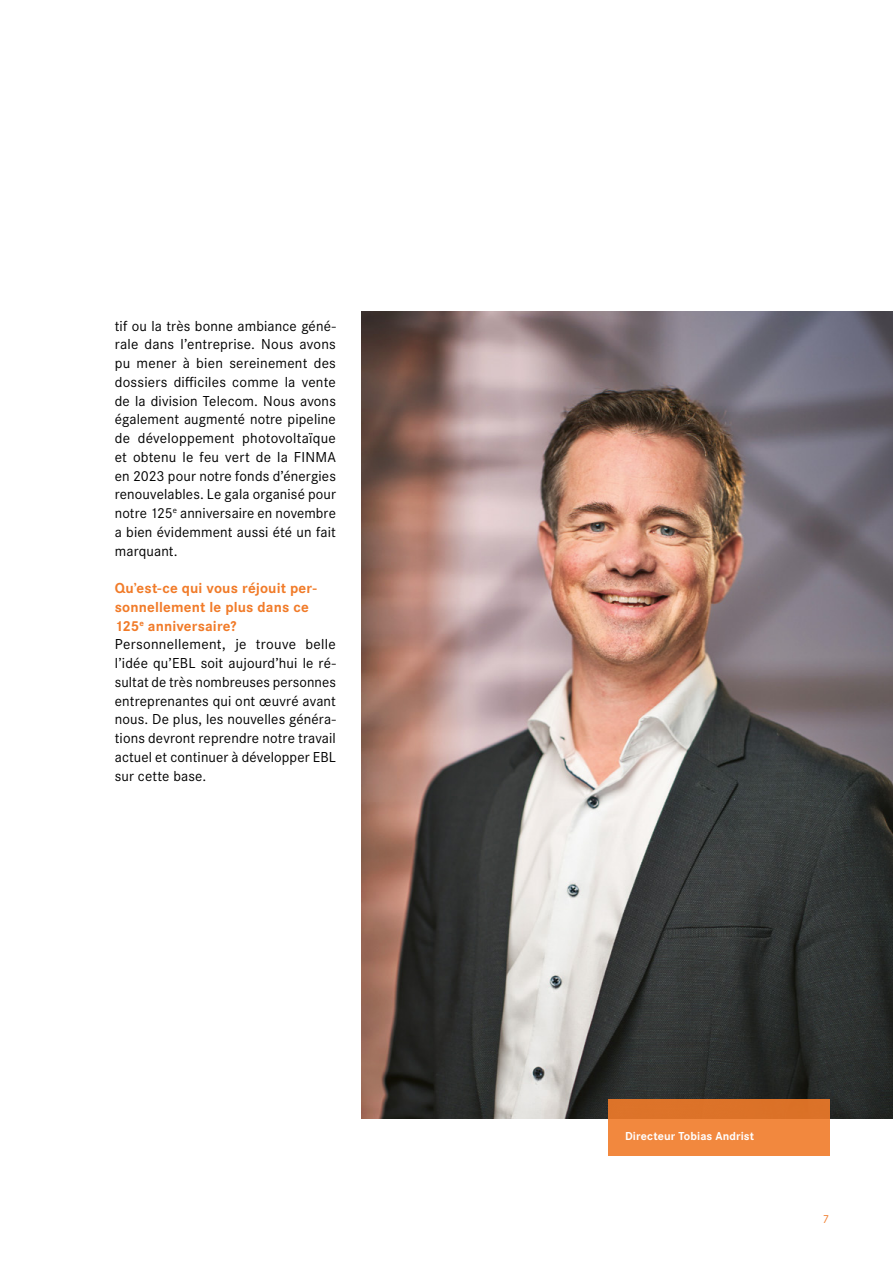
<style>
.page{position:relative;width:893px;height:1263px;background:#fff}
.page>*{position:absolute;margin:0;border:0;box-sizing:border-box;transform-origin:0 0}
.t1{font:15px/18.8px "Corporate S";letter-spacing:.01em;color:#000;text-align:justify}
.t2{font:700 12px "Corporate S";letter-spacing:.01em;color:#fff}
.t3{font:12px "Corporate S";color:#f17b29;scale:.93 1}
.s1{font-weight:700;color:#f17b29}
</style>
<div class="page">
<img style="left:361px;top:312px;width:532px;height:806px">
<div style="left:608px;top:1099px;width:221px;height:57px;background:linear-gradient(to bottom,#db7228,#fa9046)"></div>
<p class="t1" style="left:115px;top:316px;width:223px">tif ou la très bonne ambiance géné&shy;rale dans l’entreprise. Nous avons pu mener à bien sereinement des dossiers difficiles comme la vente de la division Telecom. Nous avons également augmenté notre pipeline de développement photovoltaïque et obtenu le feu vert de la FINMA en 2023 pour notre fonds d’énergies renouvelables. Le gala organisé pour notre 125<sup>e</sup> anniversaire en novembre a bien évidemment aussi été un fait marquant.</p>
<p class="t1" style="left:115px;top:579px;width:223px;text-align:left"><span class="s1">Qu’est-ce qui vous réjouit per&shy;sonnellement le plus dans ce<br>125</span><sup>e</sup> <span class="s1">anniversaire?<br></span>Personnellement, je trouve belle l’idée qu’EBL soit aujourd’hui le ré&shy;sultat de très nombreuses personnes entreprenantes qui ont œuvré avant nous. De plus, les nouvelles généra&shy;tions devront reprendre notre travail actuel et continuer à développer EBL sur cette base.</p>
<p class="t2" style="left:625px;top:1128px;width:131px">Directeur Tobias Andrist</p>
<p class="t3" style="left:823px;top:1212px;width:8px">7</p>
</div>
